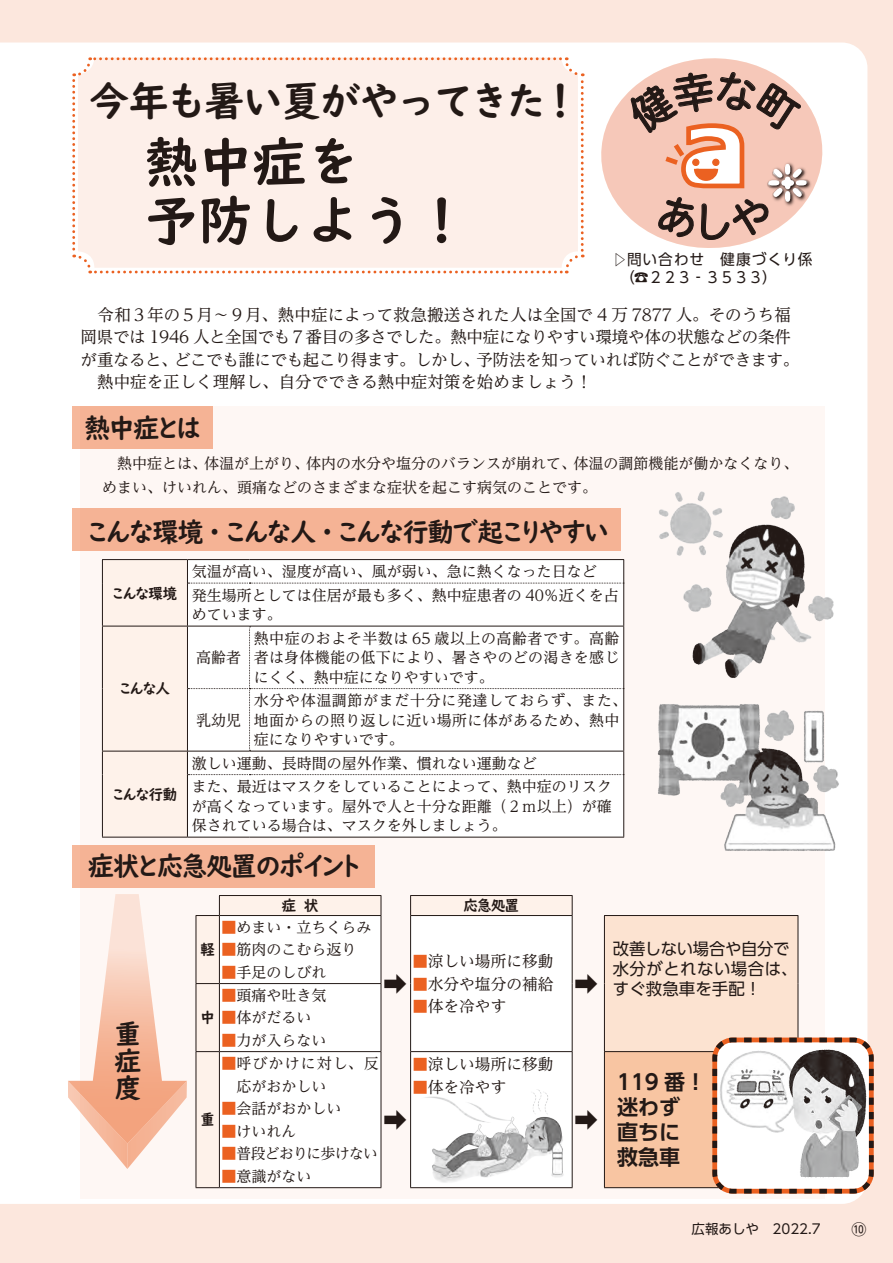
<style>
.page{position:relative;width:893px;height:1263px;background:#fce7dd}
.page>*{position:absolute;margin:0;border:0;box-sizing:border-box;transform-origin:0 0}
.t1{font:700 54px/58.5px "UD Digi Kyokasho Pro";color:#231916}
.t2{font:700 40.5px "UD Digi Kyokasho Pro";letter-spacing:-.06em;color:#231916}
.t3{font:27px "UD Digi Kyokasho NK B";letter-spacing:-.055em;color:#231916;scale:.96 1}
.t4{font:27px/27px "UD Digi Kyokasho NK B";letter-spacing:-.055em;color:#231916;text-align:justify}
.t5{font:24px "UD Reimin Pr 6";color:#231916}
.t6{font:700 21px/25.2px "UD Shin Go Pro De";color:#231916}
.t7{font:16.5px/22.5px "UD Reimin Pr 6";letter-spacing:-.015em;color:#231916}
.t8{font:16.5px "UD Reimin Pr 6";letter-spacing:.005em;color:#231916}
.t9{font:16.5px/19.8px "UD Shin Go Pr 6";color:#231916}
.t10{font:15.75px "UD Reimin Pr 6";color:#231916}
.t11{font:15px/19.5px "UD Reimin Pr 6";color:#231916}
.t12{font:15px "UD Shin Go Pro";letter-spacing:.05em;color:#231916}
.t13{font:15px "UD Digi Kyokasho NK B";letter-spacing:-.05em;color:#231916;scale:.96 1}
.t14{font:15px/22.5px "UD Reimin Pr 6";letter-spacing:.07em;color:#231916}
.t15{font:15px "UD Reimin Pr 6";letter-spacing:-.04em;color:#231916}
.t16{font:13.5px "UD Shin Go Pro";color:#231916}
.s1{font-family:"UD Digi Kyokasho NK B"}
.s2{color:#eb6121}
.s3{font-size:15px;color:#eb6121}
</style>
<div class="page">
<div style="left:0;top:43px;width:867px;height:1161px;background:#fff"></div>
<div style="left:72px;top:57px;width:512px;height:216px;background:#fdefe9"></div>
<div style="left:81px;top:406px;width:744px;height:792px;background:#fef7f4"></div>
<div style="left:72px;top:406px;width:141px;height:43px;background:#f5b395"></div>
<div style="left:72px;top:508px;width:549px;height:43px;background:#f5b395"></div>
<hr style="left:102px;top:559px;width:85px;height:1px;background:#231916">
<hr style="left:187px;top:559px;width:63px;height:1px;background:#231916">
<hr style="left:250px;top:559px;width:374px;height:1px;background:#231916">
<hr style="left:102px;top:837px;width:85px;height:1px;background:#231916">
<svg style="left:102px;top:560px;width:522px;height:277px"></svg>
<hr style="left:623px;top:775px;width:1px;height:62px;background:#231916">
<hr style="left:187px;top:837px;width:63px;height:1px;background:#231916">
<hr style="left:250px;top:837px;width:374px;height:1px;background:#231916">
<img style="left:659px;top:485px;width:180px;height:196px">
<img style="left:657px;top:690px;width:187px;height:170px">
<svg style="left:68px;top:894px;width:119px;height:275px"></svg>
<div style="left:72px;top:845px;width:303px;height:43px;background:#f5b395"></div>
<svg style="left:197px;top:895px;width:375px;height:292px;fill:#fef2ea"></svg>
<svg style="left:220px;top:915px;width:352px;height:273px;fill:#fff"></svg>
<div style="left:604px;top:915px;width:194px;height:136px;background:#fce3d1"></div>
<div style="left:604px;top:1051px;width:194px;height:137px;background:#f8c5a2"></div>
<hr style="left:196px;top:916px;width:1px;height:67px;background:#231916">
<hr style="left:219px;top:916px;width:1px;height:67px;background:#231916">
<hr style="left:381px;top:916px;width:1px;height:67px;background:#231916">
<svg style="left:196px;top:983px;width:23px;height:1px"></svg>
<hr style="left:196px;top:984px;width:1px;height:67px;background:#231916">
<hr style="left:219px;top:983px;width:162px;height:1px;background:#231916">
<hr style="left:219px;top:984px;width:1px;height:67px;background:#231916">
<hr style="left:381px;top:984px;width:1px;height:67px;background:#231916">
<svg style="left:196px;top:1051px;width:23px;height:1px"></svg>
<hr style="left:196px;top:1052px;width:1px;height:135px;background:#231916">
<hr style="left:219px;top:1051px;width:162px;height:1px;background:#231916">
<hr style="left:219px;top:1052px;width:1px;height:135px;background:#231916">
<hr style="left:381px;top:1052px;width:1px;height:135px;background:#231916">
<svg style="left:196px;top:1187px;width:23px;height:1px"></svg>
<hr style="left:219px;top:1187px;width:162px;height:1px;background:#231916">
<hr style="left:410px;top:895px;width:163px;height:1px;background:#231916">
<svg style="left:410px;top:896px;width:1px;height:19px"></svg>
<svg style="left:572px;top:896px;width:1px;height:19px"></svg>
<hr style="left:410px;top:915px;width:163px;height:1px;background:#231916">
<hr style="left:410px;top:916px;width:1px;height:67px;background:#231916">
<hr style="left:572px;top:916px;width:1px;height:67px;background:#231916">
<hr style="left:410px;top:983px;width:1px;height:68px;background:#231916">
<hr style="left:572px;top:983px;width:1px;height:68px;background:#231916">
<hr style="left:410px;top:1051px;width:163px;height:1px;background:#231916">
<hr style="left:410px;top:1052px;width:1px;height:135px;background:#231916">
<hr style="left:572px;top:1052px;width:1px;height:135px;background:#231916">
<hr style="left:410px;top:1187px;width:163px;height:1px;background:#231916">
<hr style="left:604px;top:915px;width:194px;height:1px;background:#231916">
<hr style="left:604px;top:916px;width:1px;height:67px;background:#231916">
<hr style="left:798px;top:916px;width:1px;height:67px;background:#231916">
<hr style="left:604px;top:983px;width:1px;height:68px;background:#231916">
<hr style="left:798px;top:983px;width:1px;height:68px;background:#231916">
<hr style="left:604px;top:1051px;width:194px;height:1px;background:#231916">
<hr style="left:604px;top:1052px;width:1px;height:135px;background:#231916">
<hr style="left:604px;top:1187px;width:194px;height:1px;background:#231916">
<hr style="left:219px;top:895px;width:162px;height:1px;background:#231916">
<svg style="left:381px;top:896px;width:1px;height:19px"></svg>
<svg style="left:196px;top:896px;width:24px;height:20px"></svg>
<hr style="left:219px;top:915px;width:162px;height:1px;background:#231916">
<img style="left:420px;top:1090px;width:148px;height:95px">
<svg style="left:710px;top:1035px;width:164px;height:161px;background:#cfc5c0"></svg>
<svg style="left:601px;top:58px;width:221px;height:190px;background:#ecc9bd"></svg>
<h2 class="t2" style="left:89px;top:67px;width:460px">今年も暑い夏がやってきた</h2>
<h1 class="t1" style="left:145px;top:132px;width:325px">熱中症を<br>予防しよう!</h1>
<h2 class="t2" style="left:540px;top:67px;width:42px">！</h2>
<p class="t12" style="left:627px;top:247px;width:187px">問い合わせ　健康づくり係</p>
<p class="t12" style="left:608px;top:267px;width:16px;rotate:-90deg">▽</p>
<p class="t12" style="left:620px;top:265px;width:159px">)☎２２３‐３５３３(</p>
<p class="t8" style="left:81px;top:301px;width:712px">　令和３年の５月～９月、熱中症によって救急搬送された人は全国で 4 万 7877 人。そのうち福</p>
<p class="t7" style="left:81px;top:325px;width:712px">岡県では 1946 人と全国でも７番目の多さでした。熱中症になりやすい環境や体の状態などの条件</p>
<p class="t7" style="left:476px;top:348px;width:325px">予防法を知っていれば防ぐことができます。</p>
<p class="t7" style="left:174px;top:348px;width:307px">どこでも誰にでも起こり得ます。しかし、</p>
<p class="t7" style="left:81px;top:348px;width:513px">が重なると、<br>　熱中症を正しく理解し、自分でできる熱中症対策を始めましょう!</p>
<h3 class="t3" style="left:85px;top:412px;width:122px">熱中症とは</h3>
<p class="t11" style="left:306px;top:453px;width:271px">体内の水分や塩分のバランスが崩れて、</p>
<p class="t11" style="left:573px;top:453px;width:226px">体温の調節機能が働かなくなり、</p>
<p class="t11" style="left:204px;top:453px;width:106px">体温が上がり、</p>
<p class="t11" style="left:102px;top:451px;width:496px;line-height:23.7px">　熱中症とは、<br>めまい、けいれん、頭痛などのさまざまな症状を起こす病気のことです。</p>
<h3 class="t3" style="left:87px;top:516px;width:545px">こんな環境・こんな人・こんな行動で起こりやすい</h3>
<p class="t13" style="left:112px;top:584px;width:69px">こんな環境</p>
<p class="t13" style="left:119px;top:680px;width:54px">こんな人</p>
<p class="t11" style="left:192px;top:559px;width:429px;line-height:23.5px">気温が高い、湿度が高い、風が弱い、急に熱くなった日など<br>発生場所としては住居が最も多く、熱中症患者の 40％近くを占</p>
<p class="t11" style="left:192px;top:604px;width:91px">めています。</p>
<p class="t11" style="left:196px;top:647px;width:46px">高齢者</p>
<p class="t11" style="left:196px;top:710px;width:46px">乳幼児</p>
<p class="t11" style="left:254px;top:628px;width:367px;text-align:justify">熱中症のおよそ半数は 65 歳以上の高齢者です。高齢者は身体機能の低下により、暑さやのどの渇きを感じにくく、熱中症になりやすいです。</p>
<p class="t11" style="left:254px;top:690px;width:375px">水分や体温調節がまだ十分に発達しておらず、また、地面からの照り返しに近い場所に体があるため、熱中症になりやすいです。</p>
<p class="t11" style="left:192px;top:751px;width:421px;line-height:23.5px">激しい運動、長時間の屋外作業、慣れない運動など<br>また、最近はマスクをしていることによって、熱中症のリスク</p>
<p class="t11" style="left:192px;top:796px;width:421px">が高くなっています。屋外で人と十分な距離（２ｍ以上）が確保されている場合は、マスクを外しましょう。</p>
<h3 class="t3" style="left:88px;top:849px;width:284px">症状と応急処置のポイント</h3>
<p class="t13" style="left:464px;top:896px;width:60px">応急処置</p>
<p class="t13" style="left:112px;top:785px;width:69px">こんな行動</p>
<p class="t13" style="left:282px;top:896px;width:40px">症状　</p>
<p class="t11" style="left:200px;top:939px;width:158px"><span class="s1">軽</span> <span class="s2">■</span>筋肉のこむら返り</p>
<p class="t11" style="left:222px;top:917px;width:151px"><span class="s2">■</span>めまい・立ちくらみ</p>
<p class="t9" style="left:613px;top:938px;width:186px">改善しない場合や自分で水分がとれない場合は、すぐ救急車を手配!</p>
<p class="t10" style="left:413px;top:948px;width:142px"><span class="s3">■</span>涼しい場所に移動</p>
<p class="t10" style="left:413px;top:971px;width:142px"><span class="s3">■</span>水分や塩分の補給</p>
<p class="t10" style="left:413px;top:993px;width:95px"><span class="s3">■</span>体を冷やす</p>
<p class="t11" style="left:222px;top:962px;width:106px"><span class="s2">■</span>手足のしびれ</p>
<h3 class="t5" style="left:383px;top:964px;width:26px">➡</h3>
<h3 class="t5" style="left:574px;top:964px;width:25px">➡</h3>
<p class="t11" style="left:222px;top:985px;width:106px"><span class="s2">■</span>頭痛や吐き気</p>
<p class="t11" style="left:222px;top:1030px;width:106px"><span class="s2">■</span>力が入らない</p>
<p class="t11" style="left:200px;top:1007px;width:113px"><span class="s1">中</span> <span class="s2">■</span>体がだるい</p>
<h3 class="t4" style="left:114px;top:1020px;width:28px">重症度</h3>
<p class="t14" style="left:237px;top:1052px;width:144px;text-indent:-15px"><span class="s2">■</span>呼びかけに対し、反応がおかしい</p>
<p class="t11" style="left:222px;top:1098px;width:121px"><span class="s2">■</span>会話がおかしい</p>
<p class="t11" style="left:222px;top:1121px;width:76px"><span class="s2">■</span>けいれん</p>
<p class="t15" style="left:222px;top:1141px;width:158px"><span class="s2">■</span>普段どおりに歩けない</p>
<p class="t11" style="left:222px;top:1166px;width:91px"><span class="s2">■</span>意識がない</p>
<p class="t10" style="left:413px;top:1052px;width:142px"><span class="s3">■</span>涼しい場所に移動</p>
<p class="t10" style="left:413px;top:1074px;width:95px"><span class="s3">■</span>体を冷やす</p>
<h3 class="t6" style="left:617px;top:1069px;width:90px">119番!迷わず直ちに救急車</h3>
<h3 class="t5" style="left:383px;top:1100px;width:26px">➡</h3>
<h3 class="t5" style="left:574px;top:1100px;width:25px">➡</h3>
<p class="t13" style="left:201px;top:1111px;width:17px">重</p>
<p class="t16" style="left:691px;top:1218px;width:69px">広報あしや</p>
<p class="t16" style="left:772px;top:1218px;width:50px">2022.7</p>
<p class="t12" style="left:851px;top:1217px;width:16px">10</p>
</div>
